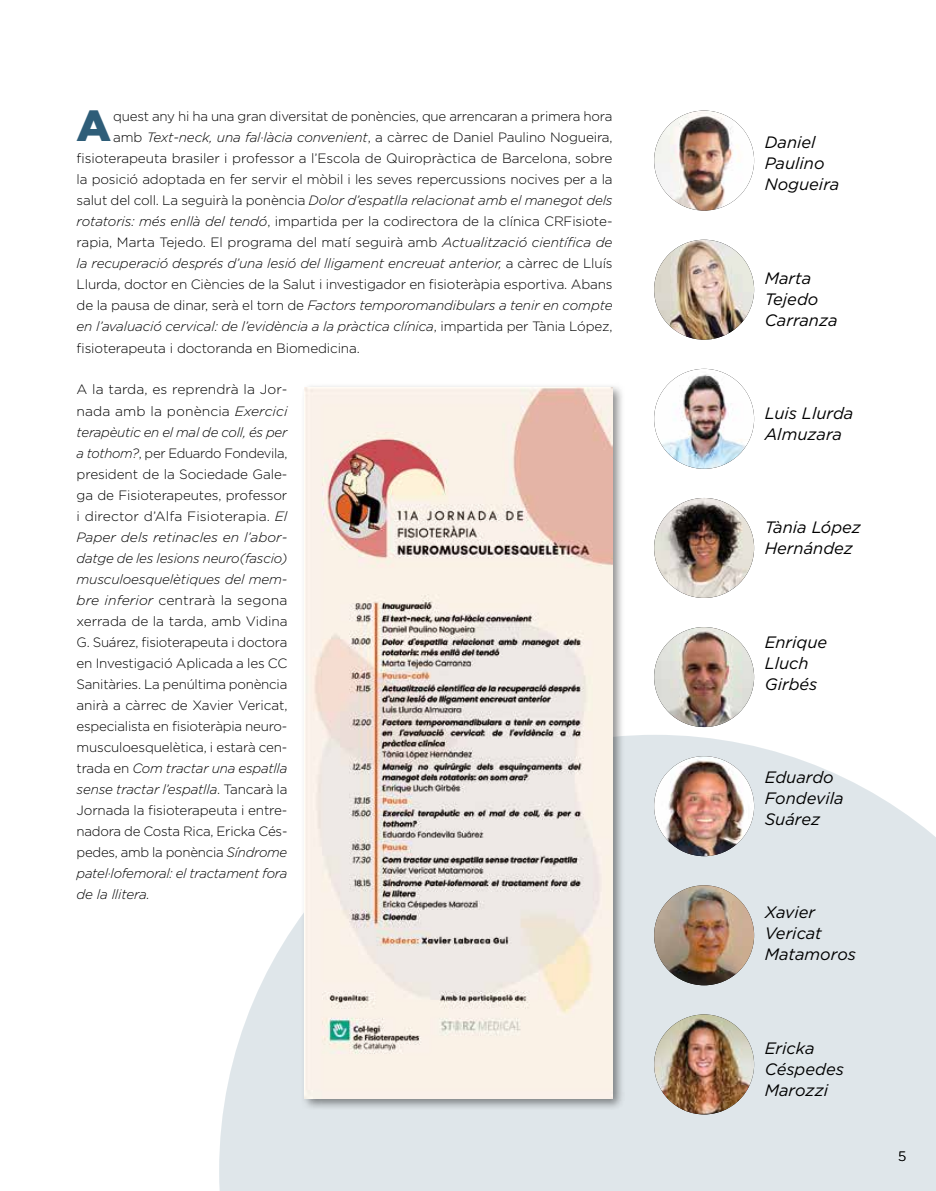
<style>
.page{position:relative;width:936px;height:1191px;background:#fff}
.page>*{position:absolute;margin:0;border:0;box-sizing:border-box;transform-origin:0 0}
.t1{font:900 43.5px "Gotham";color:#2e5d78}
.t2{font:italic 16.5px/21px "Gotham";color:#000}
.t3{font:300 13.5px/21px "Gotham";letter-spacing:-.01em;color:#000;text-align:justify}
.t4{font:italic 300 13.5px "Gotham";letter-spacing:-.01em;color:#000}
.s1{font-style:italic}
.s2{font-style:normal}
</style>
<div class="page">
<svg style="left:219px;top:735px;width:716px;height:456px;fill:#dfe6ea"></svg>
<img style="left:654px;top:111px;width:100px;height:99px;border-radius:50px">
<img style="left:654px;top:240px;width:100px;height:100px;border-radius:50px">
<img style="left:654px;top:369px;width:100px;height:100px;border-radius:50px">
<img style="left:654px;top:498px;width:100px;height:100px;border-radius:50px">
<img style="left:654px;top:627px;width:100px;height:100px;border-radius:50px">
<img style="left:654px;top:756px;width:100px;height:100px;border-radius:50px">
<img style="left:654px;top:885px;width:100px;height:100px;border-radius:50px">
<img style="left:654px;top:1014px;width:100px;height:100px;border-radius:50px">
<div style="left:300px;top:383px;width:324px;height:728px;background:#000;opacity:.45"></div>
<img style="left:304px;top:387px;width:308px;height:711px">
<h1 class="t1" style="left:77px;top:96px;width:36px">A</h1>
<p class="t3" style="left:113px;top:106px;width:500px">quest any hi ha una gran diversitat de ponències, que arrencaran a primera hora</p>
<p class="t3" style="left:113px;top:127px;width:501px">amb <span class="s1">Text-neck, una fal·làcia convenient</span>, a càrrec de Daniel Paulino Nogueira,</p>
<p class="t3" style="left:77px;top:148px;width:537px">fisioterapeuta brasiler i professor a l’Escola de Quiropràctica de Barcelona, sobre</p>
<p class="t3" style="left:77px;top:169px;width:537px">la posició adoptada en fer servir el mòbil i les seves repercussions nocives per a la</p>
<p class="t4" style="left:77px;top:192px;width:537px"><span class="s2">salut del coll. La seguirà la ponència</span> Dolor d’espatlla relacionat amb el manegot dels</p>
<p class="t3" style="left:77px;top:211px;width:537px"><span class="s1">rotatoris: més enllà del tendó</span>, impartida per la codirectora de la clínica CRFisiote-</p>
<p class="t3" style="left:77px;top:232px;width:537px">rapia, Marta Tejedo. El programa del matí seguirà amb <span class="s1">Actualització científica de</span></p>
<p class="t4" style="left:77px;top:255px;width:537px">la recuperació després d’una lesió del lligament encreuat anterior, <span class="s2">a càrrec de Lluís</span></p>
<p class="t3" style="left:77px;top:274px;width:537px">Llurda, doctor en Ciències de la Salut i investigador en fisioteràpia esportiva. Abans</p>
<p class="t4" style="left:77px;top:297px;width:537px"><span class="s2">de la pausa de dinar, serà el torn de</span> Factors temporomandibulars a tenir en compte</p>
<p class="t4" style="left:77px;top:318px;width:537px">en l’avaluació cervical: de l’evidència a la pràctica clínica<span class="s2">, impartida per Tània López,</span></p>
<p class="t3" style="left:77px;top:337px;width:285px">fisioterapeuta i doctoranda en Biomedicina.</p>
<p class="t3" style="left:77px;top:379px;width:212px">A la tarda, es reprendrà la Jor&shy;nada amb la ponència <span class="s1">Exercici terapèutic en el mal de coll, és per a tothom?</span>, per Eduardo Fondevila, president de la Sociedade Gale&shy;ga de Fisioterapeutes, professor i director d’Alfa Fisioterapia. <span class="s1">El Paper dels retinacles en l’abor&shy;datge de les lesions neuro(fascio) musculoesquelètiques del mem&shy;bre inferior</span> centrarà la segona xerrada de la tarda, amb Vidina G. Suárez, fisioterapeuta i doctora en Investigació Aplicada a les CC Sanitàries. La penúltima ponència anirà a càrrec de Xavier Vericat, especialista en fisioteràpia neuro&shy;musculoesquelètica, i estarà cen&shy;trada en <span class="s1">Com tractar una espatlla sense tractar l’espatlla</span>. Tancarà la Jornada la fisioterapeuta i entre&shy;nadora de Costa Rica, Ericka Cés&shy;pedes, amb la ponència <span class="s1">Síndrome patel·lofemoral: el tractament fora de la llitera.</span></p>
<p class="t2" style="left:764px;top:132px;width:76px">Daniel<br>Paulino<br>Nogueira</p>
<p class="t2" style="left:764px;top:267px;width:74px">Marta<br>Tejedo<br>Carranza</p>
<p class="t2" style="left:764px;top:402px;width:90px">Luis Llurda<br>Almuzara</p>
<p class="t2" style="left:764px;top:516px;width:98px">Tània López<br>Hernández</p>
<p class="t2" style="left:764px;top:631px;width:64px">Enrique<br>Lluch<br>Girbés</p>
<p class="t2" style="left:764px;top:766px;width:80px">Eduardo<br>Fondevila<br>Suárez</p>
<p class="t2" style="left:764px;top:901px;width:93px">Xavier<br>Vericat<br>Matamoros</p>
<p class="t2" style="left:764px;top:1037px;width:81px">Ericka<br>Céspedes<br>Marozzi</p>
<p class="t3" style="left:898px;top:1145px;width:10px">5</p>
</div>
